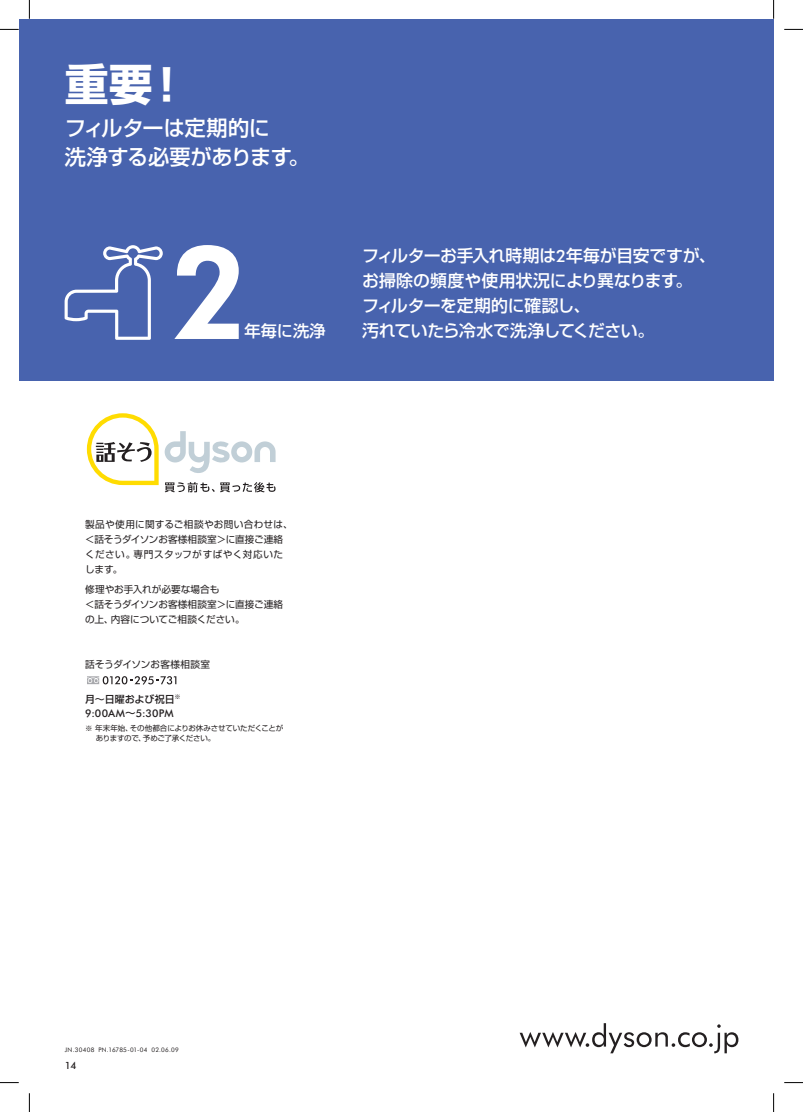
<style>
.page{position:relative;width:803px;height:1112px;background:#fff}
.page>*{position:absolute;margin:0;border:0;box-sizing:border-box;transform-origin:0 0}
.t1{font:800 130px "Futura BT";color:#fff}
.t2{font:700 43.75px "Shin Go";color:#fff}
.t3{font:500 21.25px/28.8px "Shin Go";letter-spacing:-.025em;color:#fff}
.t4{font:500 16.88px/25px "Shin Go";letter-spacing:-.02em;color:#fff}
.t5{font:500 16.25px "Shin Go";color:#fff}
.t6{font:500 10.62px "Futura BT";letter-spacing:.025em;color:#231f20}
.t7{font:500 10px "Shin Go";color:#231f20}
.t8{font:500 10px "Futura BT";color:#231f20}
.t9{font:9.62px/15px "Shin Go";letter-spacing:.01em;color:#231f20}
.t10{font:7.5px/10px "Shin Go";letter-spacing:-.025em;color:#231f20}
.t11{font:6.25px "Futura BT";letter-spacing:.04em;color:#231f20}
.s1{font-family:"Futura BT"}
.s2{font-family:"Shin Go"}
</style>
<div class="page">
<div style="left:19px;top:19px;width:754px;height:361px;background:#4863ae"></div>
<svg style="left:65px;top:245px;width:98px;height:95px"></svg>
<svg style="left:520px;top:1023px;width:218px;height:30px"></svg>
<svg style="left:165px;top:431px;width:111px;height:42px"></svg>
<svg style="left:165px;top:482px;width:111px;height:10px"></svg>
<svg style="left:87px;top:413px;width:72px;height:72px"></svg>
<svg style="left:87px;top:676px;width:89px;height:8px"></svg>
<svg style="left:0;top:29px;width:19px;height:1px"></svg>
<svg style="left:784px;top:29px;width:19px;height:1px"></svg>
<svg style="left:0;top:1082px;width:19px;height:1px"></svg>
<svg style="left:784px;top:1082px;width:19px;height:1px"></svg>
<svg style="left:29px;top:0;width:1px;height:19px"></svg>
<svg style="left:29px;top:1093px;width:1px;height:18px"></svg>
<svg style="left:773px;top:0;width:1px;height:19px"></svg>
<svg style="left:773px;top:1093px;width:1px;height:18px"></svg>
<h2 class="t2" style="left:65px;top:55px;width:125px">重要！</h2>
<h3 class="t3" style="left:65px;top:113px;width:246px">フィルターは定期的に<br>洗浄する必要があります。</h3>
<h1 class="t1" style="left:169px;top:204px;width:81px">2</h1>
<h3 class="t4" style="left:362px;top:242px;width:355px">フィルターお手入れ時期は<span class="s1">2</span>年毎が目安ですが、お掃除の頻度や使用状況により異なります。<br>フィルターを定期的に確認し、</h3>
<h3 class="t5" style="left:244px;top:320px;width:83px">年毎に洗浄</h3>
<h3 class="t4" style="left:362px;top:317px;width:294px">汚れていたら冷水で洗浄してください。</h3>
<p class="t9" style="left:85px;top:516px;width:209px">製品や使用に関するご相談やお問い合わせは、＜話そうダイソンお客様相談室＞に直接ご連絡ください。専門スタッフがすばやく対応いたします。</p>
<p class="t9" style="left:85px;top:581px;width:199px">修理やお手入れが必要な場合も<br>＜話そうダイソンお客様相談室＞に直接ご連絡の上、内容についてご相談ください。</p>
<p class="t9" style="left:85px;top:656px;width:126px">話そうダイソンお客様相談室</p>
<p class="t7" style="left:85px;top:692px;width:97px">月～日曜および祝日<sup>※</sup></p>
<p class="t6" style="left:85px;top:706px;width:90px">9:00AM<span class="s2">～</span>5:30PM</p>
<p class="t10" style="left:96px;top:722px;width:189px;text-indent:-11px">※ 年末年始、その他都合によりお休みさせていただくことがありますので、予めご了承ください。</p>
<p class="t11" style="left:65px;top:1045px;width:115px">JN.30408 PN.16785-01-04 02.06.09</p>
<p class="t8" style="left:65px;top:1058px;width:13px">14</p>
</div>
